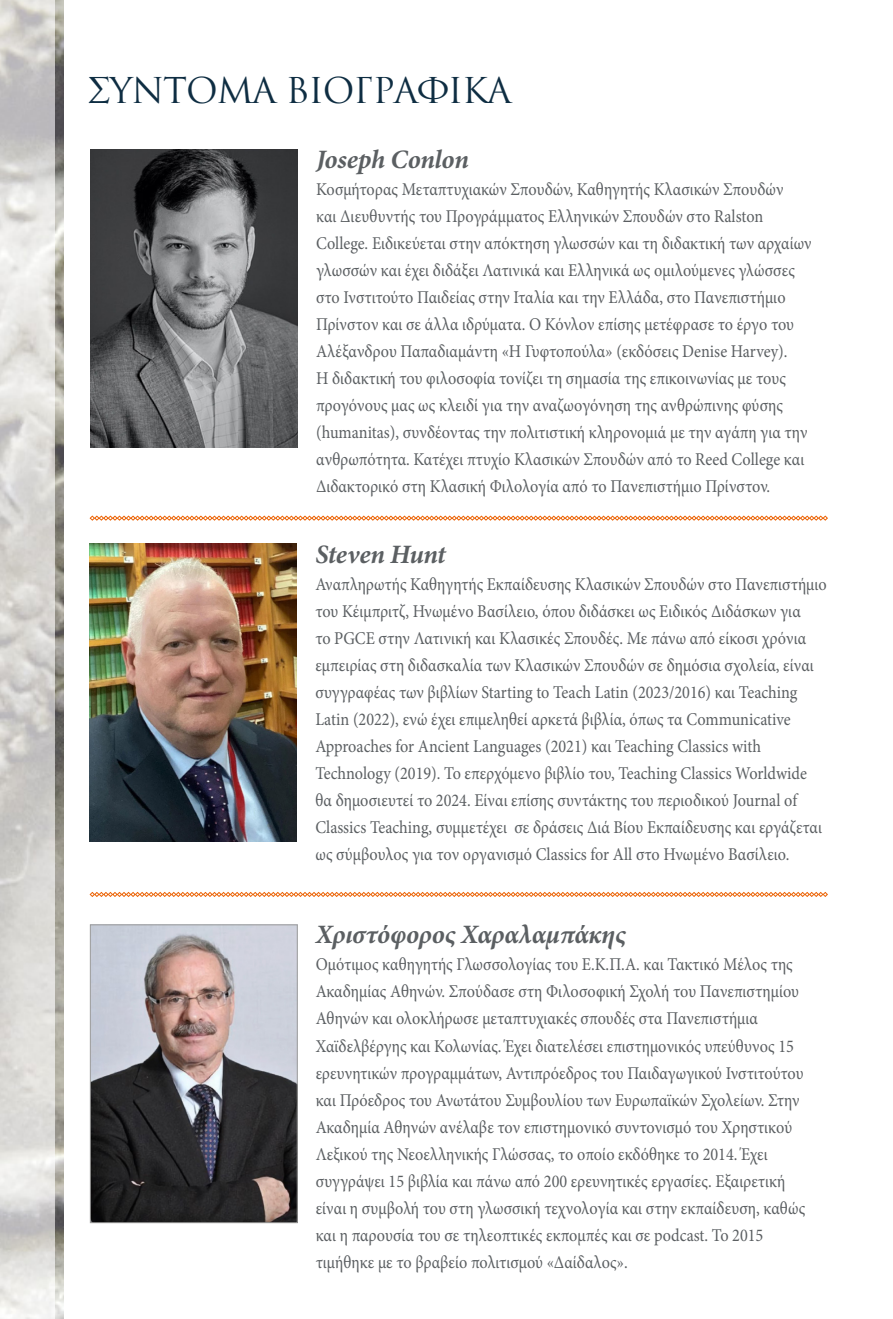
<style>
.page{position:relative;width:893px;height:1319px;background:#fff}
.page>*{position:absolute;margin:0;border:0;box-sizing:border-box;transform-origin:0 0}
.t1{font:34.65px "CF Colosseum";letter-spacing:-.03em;color:#0e2d42}
.t2{font:italic 700 26.55px "Minion Pro";letter-spacing:-.01em;color:#5b5f62}
.t3{font:18px/27px "Minion Pro";color:#5b5f62;scale:.9 1}
</style>
<div class="page">
<img style="left:54px;top:0;width:10px;height:1318px">
<svg style="left:0;top:0;width:54px;height:1318px;background:#d9d7d4"></svg>
<svg style="left:90px;top:515px;width:738px;height:5px"></svg>
<svg style="left:90px;top:891px;width:738px;height:5px"></svg>
<img style="left:91px;top:150px;width:207px;height:297px">
<img style="left:90px;top:543px;width:207px;height:298px">
<img style="left:92px;top:926px;width:204px;height:294px">
<div style="left:90px;top:924px;width:208px;height:298px;border:1px solid #9d9d9c"></div>
<h1 class="t1" style="left:86px;top:70px;width:427px">ΣΥΝΤΟΜΑ ΒΙΟΓΡΑΦΙΚΑ</h1>
<h2 class="t2" style="left:316px;top:141px;width:154px">Joseph Conlon</h2>
<p class="t3" style="left:316px;top:176px;width:552px">Κοσμήτορας Μεταπτυχιακών Σπουδών, Καθηγητής Κλασικών Σπουδών<br>και Διευθυντής του Προγράμματος Ελληνικών Σπουδών στο Ralston College. Ειδικεύεται στην απόκτηση γλωσσών και τη διδακτική των αρχαίων γλωσσών και έχει διδάξει Λατινικά και Ελληνικά ως ομιλούμενες γλώσσες στο Ινστιτούτο Παιδείας στην Ιταλία και την Ελλάδα, στο Πανεπιστήμιο Πρίνστον και σε άλλα ιδρύματα. Ο Κόνλον επίσης μετέφρασε το έργο του Αλέξανδρου Παπαδιαμάντη «Η Γυφτοπούλα» (εκδόσεις Denise Harvey).<br>Η διδακτική του φιλοσοφία τονίζει τη σημασία της επικοινωνίας με τους προγόνους μας ως κλειδί για την αναζωογόνηση της ανθρώπινης φύσης (humanitas), συνδέοντας την πολιτιστική κληρονομιά με την αγάπη για την ανθρωπότητα. Κατέχει πτυχίο Κλασικών Σπουδών από το Reed College και Διδακτορικό στη Κλασική Φιλολογία από το Πανεπιστήμιο Πρίνστον.</p>
<h2 class="t2" style="left:315px;top:535px;width:132px">Steven Hunt</h2>
<p class="t3" style="left:315px;top:570px;width:570px">Αναπληρωτής Καθηγητής Εκπαίδευσης Κλασικών Σπουδών στο Πανεπιστήμιο του Κέιμπριτζ, Ηνωμένο Βασίλειο, όπου διδάσκει ως Ειδικός Διδάσκων για<br>το PGCE στην Λατινική και Κλασικές Σπουδές. Με πάνω από είκοσι χρόνια εμπειρίας στη διδασκαλία των Κλασικών Σπουδών σε δημόσια σχολεία, είναι συγγραφέας των βιβλίων Starting to Teach Latin (2023/2016) και Teaching Latin (2022), ενώ έχει επιμεληθεί αρκετά βιβλία, όπως τα Communicative Approaches for Ancient Languages (2021) και Teaching Classics with Technology (2019). Το επερχόμενο βιβλίο του, Teaching Classics Worldwide θα δημοσιευτεί το 2024. Είναι επίσης συντάκτης του περιοδικού Journal of Classics Teaching, συμμετέχει σε δράσεις Διά Βίου Εκπαίδευσης και εργάζεται ως σύμβουλος για τον οργανισμό Classics for All στο Ηνωμένο Βασίλειο.</p>
<h2 class="t2" style="left:316px;top:915px;width:312px">Χριστόφορος Χαραλαμπάκης</h2>
<p class="t3" style="left:316px;top:951px;width:546px">Ομότιμος καθηγητής Γλωσσολογίας του Ε.Κ.Π.Α. και Τακτικό Μέλος της Ακαδημίας Αθηνών. Σπούδασε στη Φιλοσοφική Σχολή του Πανεπιστημίου Αθηνών και ολοκλήρωσε μεταπτυχιακές σπουδές στα Πανεπιστήμια Χαϊδελβέργης και Κολωνίας. Έχει διατελέσει επιστημονικός υπεύθυνος 15 ερευνητικών προγραμμάτων, Αντιπρόεδρος του Παιδαγωγικού Ινστιτούτου και Πρόεδρος του Ανωτάτου Συμβουλίου των Ευρωπαϊκών Σχολείων. Στην Ακαδημία Αθηνών ανέλαβε τον επιστημονικό συντονισμό του Χρηστικού Λεξικού της Νεοελληνικής Γλώσσας, το οποίο εκδόθηκε το 2014. Έχει συγγράψει 15 βιβλία και πάνω από 200 ερευνητικές εργασίες. Εξαιρετική είναι η συμβολή του στη γλωσσική τεχνολογία και στην εκπαίδευση, καθώς και η παρουσία του σε τηλεοπτικές εκπομπές και σε podcast. Το 2015 τιμήθηκε με το βραβείο πολιτισμού «Δαίδαλος».</p>
</div>
